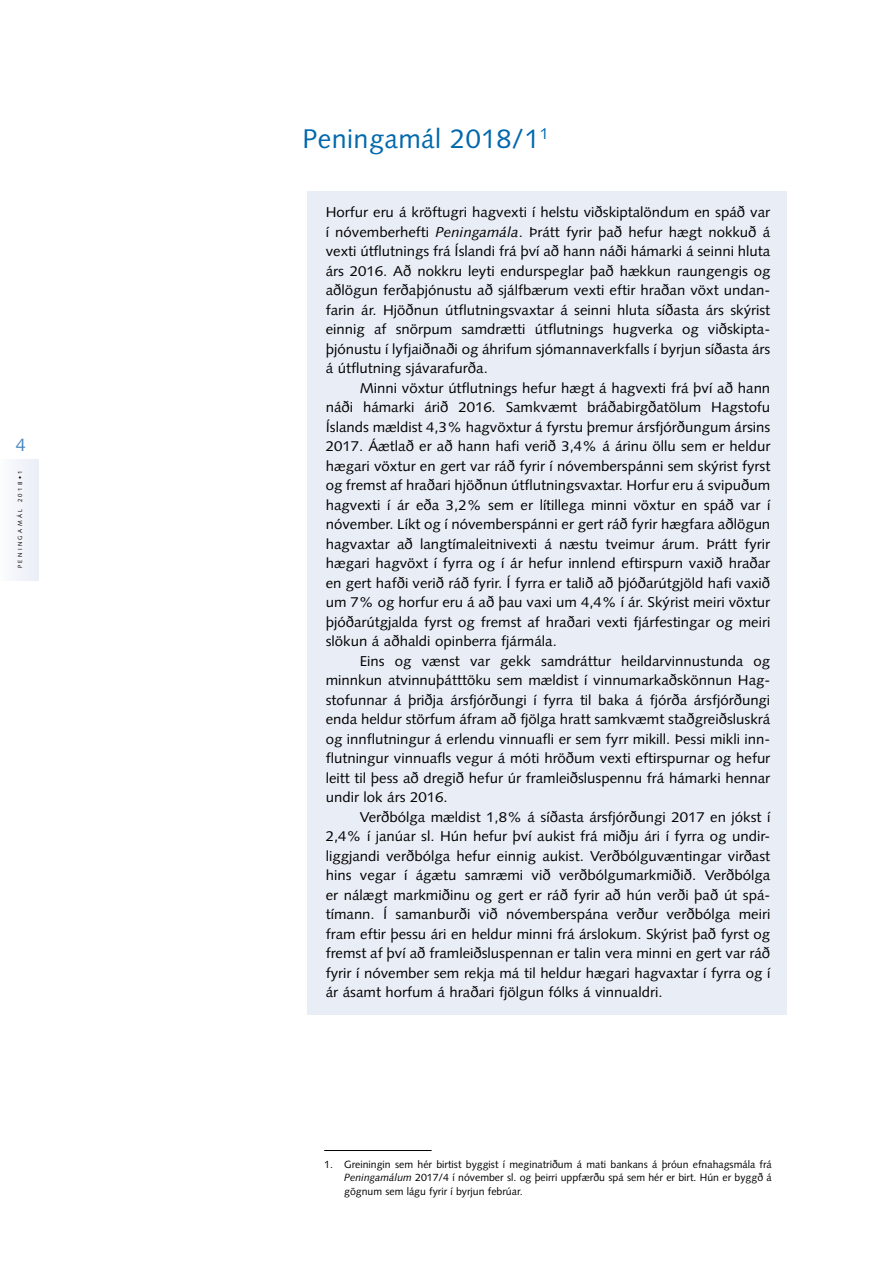
<style>
.page{position:relative;width:893px;height:1263px;background:#fff}
.page>*{position:absolute;margin:0;border:0;box-sizing:border-box;transform-origin:0 0}
.t1{font:27px "Syntax LT Std";letter-spacing:.015em;color:#0068ac}
.t2{font:18px "Syntax LT Std";color:#4686bf}
.t3{font:14.25px/19.5px "Syntax LT Std";color:#000;text-align:justify;scale:1.05 1}
.t4{font:10.5px/13.5px "Syntax LT Std";color:#000;text-align:justify}
.t5{font:6px "Syntax LT Std";letter-spacing:.4em;color:#000}
.s1{font-style:italic}
</style>
<div class="page">
<div style="left:0;top:460px;width:39px;height:120px;background:#f2f4fa"></div>
<div style="left:307px;top:191px;width:480px;height:824px;background:#e9edf6"></div>
<hr style="left:324px;top:1150px;width:108px;height:1px;background:#000">
<p class="t2" style="left:16px;top:434px;width:12px">4</p>
<p class="t5" style="left:17px;top:568px;width:99px;rotate:-90deg">PENINGAMÁL 2018•1</p>
<h1 class="t1" style="left:302px;top:123px;width:247px">Peningamál 2018/1<sup>1</sup></h1>
<p class="t3" style="left:326px;top:203px;width:425px">Horfur eru á kröftugri hagvexti í helstu viðskiptalöndum en spáð var í nóvemberhefti <span class="s1">Peningamála</span>. Þrátt fyrir það hefur hægt nokkuð á vexti útflutnings frá Íslandi frá því að hann náði hámarki á seinni hluta árs 2016. Að nokkru leyti endurspeglar það hækkun raungengis og aðlögun ferðaþjónustu að sjálfbærum vexti eftir hraðan vöxt undan&shy;farin ár. Hjöðnun útflutningsvaxtar á seinni hluta síðasta árs skýrist einnig af snörpum samdrætti útflutnings hugverka og viðskipta&shy;þjónustu í lyfjaiðnaði og áhrifum sjómannaverkfalls í byrjun síðasta árs á útflutning sjávarafurða.</p>
<p class="t3" style="left:326px;top:378px;width:425px;text-indent:34px">Minni vöxtur útflutnings hefur hægt á hagvexti frá því að hann náði hámarki árið 2016. Samkvæmt bráðabirgðatölum Hagstofu Íslands mældist 4,3% hagvöxtur á fyrstu þremur ársfjórðungum ársins 2017. Áætlað er að hann hafi verið 3,4% á árinu öllu sem er heldur hægari vöxtur en gert var ráð fyrir í nóvemberspánni sem skýrist fyrst og fremst af hraðari hjöðnun útflutningsvaxtar. Horfur eru á svipuðum hagvexti í ár eða 3,2% sem er lítillega minni vöxtur en spáð var í nóvember. Líkt og í nóvemberspánni er gert ráð fyrir hægfara aðlögun hagvaxtar að langtímaleitnivexti á næstu tveimur árum. Þrátt fyrir hægari hagvöxt í fyrra og í ár hefur innlend eftirspurn vaxið hraðar en gert hafði verið ráð fyrir. Í fyrra er talið að þjóðarútgjöld hafi vaxið um 7% og horfur eru á að þau vaxi um 4,4% í ár. Skýrist meiri vöxtur þjóðarútgjalda fyrst og fremst af hraðari vexti fjárfestingar og meiri slökun á aðhaldi opinberra fjármála.</p>
<p class="t3" style="left:326px;top:651px;width:425px;text-align:left;text-indent:34px">Eins og vænst var gekk samdráttur heildarvinnustunda og minnkun atvinnuþátttöku sem mældist í vinnumarkaðskönnun Hag&shy;stofunnar á þriðja ársfjórðungi í fyrra til baka á fjórða ársfjórðungi enda heldur störfum áfram að fjölga hratt samkvæmt staðgreiðsluskrá og innflutningur á erlendu vinnuafli er sem fyrr mikill. Þessi mikli inn&shy;flutningur vinnuafls vegur á móti hröðum vexti eftirspurnar og hefur leitt til þess að dregið hefur úr framleiðsluspennu frá hámarki hennar undir lok árs 2016.</p>
<p class="t3" style="left:326px;top:807px;width:425px;text-indent:34px">Verðbólga mældist 1,8% á síðasta ársfjórðungi 2017 en jókst í 2,4% í janúar sl. Hún hefur því aukist frá miðju ári í fyrra og undir&shy;liggjandi verðbólga hefur einnig aukist. Verðbólguvæntingar virðast hins vegar í ágætu samræmi við verðbólgumarkmiðið. Verðbólga er nálægt markmiðinu og gert er ráð fyrir að hún verði það út spá&shy;tímann. Í samanburði við nóvemberspána verður verðbólga meiri fram eftir þessu ári en heldur minni frá árslokum. Skýrist það fyrst og fremst af því að framleiðsluspennan er talin vera minni en gert var ráð fyrir í nóvember sem rekja má til heldur hægari hagvaxtar í fyrra og í ár ásamt horfum á hraðari fjölgun fólks á vinnualdri.</p>
<p class="t4" style="left:344px;top:1157px;width:429px;text-indent:-20px">1. Greiningin sem hér birtist byggist í meginatriðum á mati bankans á þróun efnahagsmála frá <span class="s1">Peningamálum</span> 2017/4 í nóvember sl. og þeirri uppfærðu spá sem hér er birt. Hún er byggð á gögnum sem lágu fyrir í byrjun febrúar.</p>
</div>
